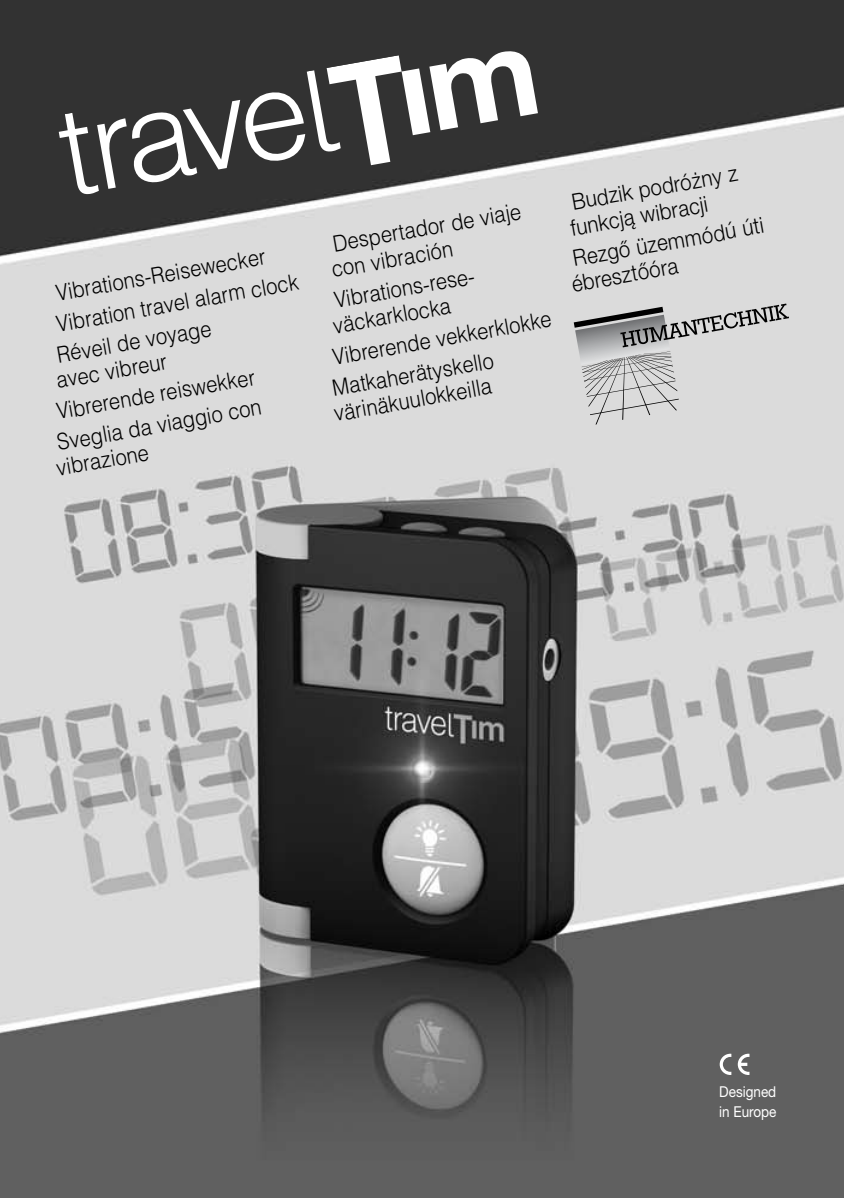
<style>
.page{position:relative;width:844px;height:1198px;background:#fff}
.page>*{position:absolute;margin:0;border:0;box-sizing:border-box;transform-origin:0 0}
.t1{font:300 22.5px/30.8px "Helvetica";color:#000;scale:.9 1}
.t2{font:300 22.5px/25px "Helvetica Neue CE";color:#000;scale:.9 1}
.t3{font:15px/20px "Helvetica Neue";color:#fff;scale:.9 1}
</style>
<div class="page">
<img style="left:0;top:0;width:843px;height:1198px">
<svg style="left:573px;top:303px;width:215px;height:121px;background:#c3c3c3"></svg>
<svg style="left:719px;top:1053px;width:30px;height:22px"></svg>
<svg style="left:59px;top:49px;width:479px;height:146px"></svg>
<p class="t1" style="left:43px;top:279px;width:280px;text-indent:10px;rotate:-10deg">Vibrations-Reisewecker<br>Vibration travel alarm clock<br>Réveil de voyage</p>
<p class="t1" style="left:44px;top:366px;width:232px;text-indent:10px;rotate:-10deg">avec vibreur<br>Vibrerende reiswekker<br>Sveglia da viaggio con</p>
<p class="t1" style="left:54px;top:452px;width:105px;rotate:-10deg">vibrazione</p>
<p class="t1" style="left:325px;top:232px;width:220px;line-height:25px;rotate:-10deg">Despertador de viaje con vibración</p>
<p class="t1" style="left:326px;top:288px;width:171px;line-height:25px;rotate:-10deg">Vibrations-rese&shy;väckarklocka</p>
<p class="t1" style="left:324px;top:342px;width:254px;rotate:-10deg">Vibrerende vekkerklokke<br>Matkaherätyskello</p>
<p class="t1" style="left:331px;top:398px;width:179px;rotate:-10deg">värinäkuulokkeilla</p>
<p class="t2" style="left:564px;top:191px;width:194px;rotate:-10deg">Budzik podróżny z funkcją wibracji</p>
<p class="t2" style="left:565px;top:247px;width:222px;rotate:-10deg">Rezgő üzemmódú úti ébresztőóra</p>
<p class="t3" style="left:719px;top:1081px;width:65px">Designed in Europe</p>
</div>
